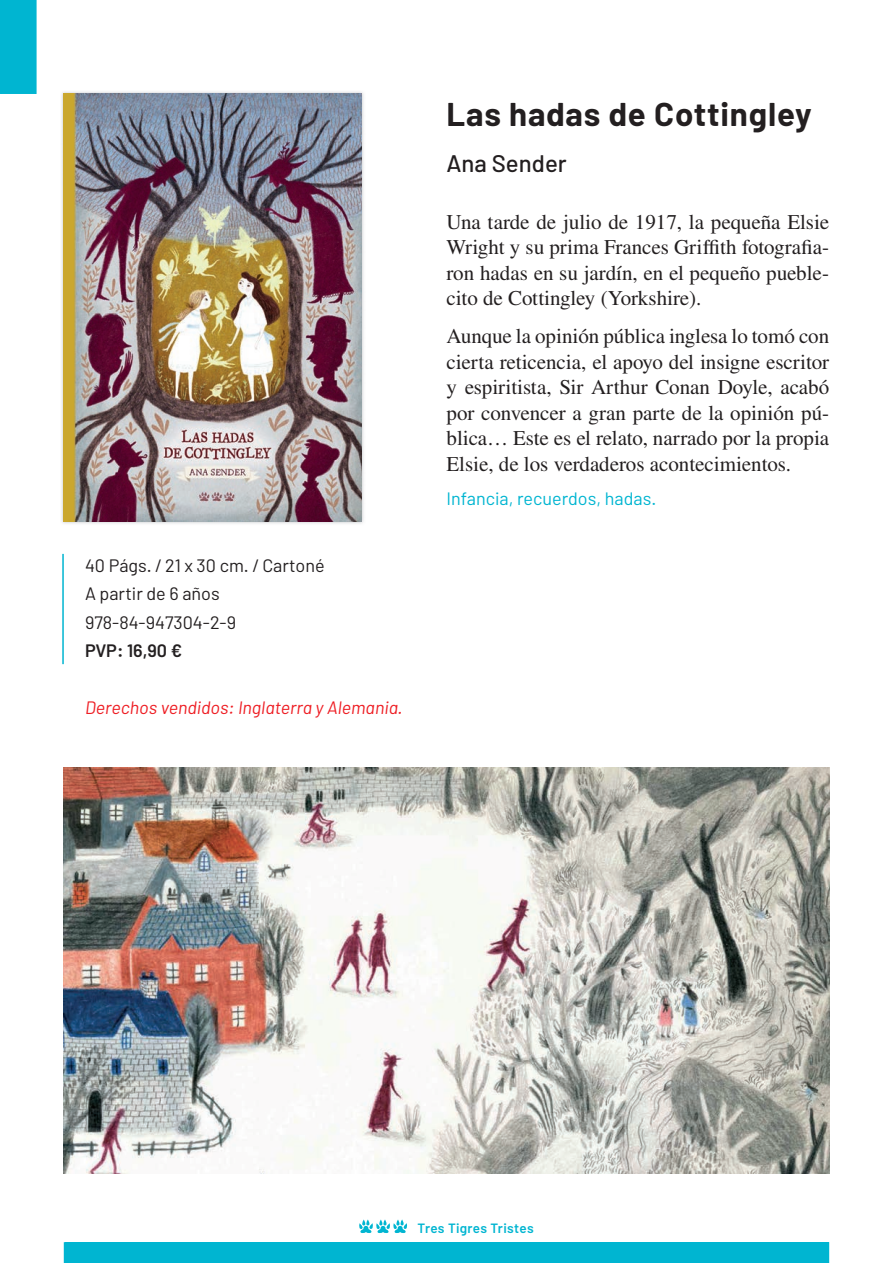
<style>
.page{position:relative;width:893px;height:1263px;background:#fff}
.page>*{position:absolute;margin:0;border:0;box-sizing:border-box;transform-origin:0 0}
.t1{font:700 33px "Barlow";letter-spacing:.025em;color:#231f20}
.t2{font:500 24px "Barlow";color:#231f20}
.t3{font:21px/25.5px "Nimbus Rom No 9 L";color:#231f20;text-align:justify}
.t4{font:18px/28.5px "Barlow";color:#231f20}
.t5{font:italic 18px "Barlow";color:#ee1d23}
.t6{font:18px "Barlow";color:#00b5d1}
.t7{font:600 18px "Barlow";letter-spacing:-.005em;color:#231f20}
.t8{font:600 13.5px "Barlow";letter-spacing:.025em;color:#00b5d1}
</style>
<div class="page">
<div style="left:64px;top:1242px;width:765px;height:21px;background:#00b5d1"></div>
<svg style="left:359px;top:1219px;width:48px;height:14px"></svg>
<div style="left:1px;top:1px;width:35px;height:92px;background:#00b5d1"></div>
<div style="left:0;top:0;width:37px;height:94px;border:2px solid #00b5d1"></div>
<hr style="left:62px;top:554px;width:2px;height:110px;background:#00b5d1">
<img style="left:61px;top:91px;width:303px;height:433px">
<img style="left:64px;top:94px;width:297px;height:428px">
<img style="left:64px;top:767px;width:765px;height:407px">
<p class="t4" style="left:85px;top:551px;width:241px">40 Págs. / 21 x 30 cm. / Cartoné<br>A partir de 6 años<br>978-84-947304-2-9</p>
<p class="t7" style="left:85px;top:640px;width:99px">PVP: 16,90 €</p>
<p class="t5" style="left:85px;top:697px;width:319px">Derechos vendidos: Inglaterra y Alemania.</p>
<h1 class="t1" style="left:446px;top:94px;width:367px">Las hadas de Cottingley</h1>
<p class="t2" style="left:446px;top:148px;width:122px">Ana Sender</p>
<p class="t3" style="left:446px;top:208px;width:384px">Una tarde de julio de 1917, la pequeña Elsie Wright y su prima Frances Griffith fotografia&shy;ron hadas en su jardín, en el pequeño pueble&shy;cito de Cottingley (Yorkshire).</p>
<p class="t3" style="left:446px;top:323px;width:384px">Aunque la opinión pública inglesa lo tomó con cierta reticencia, el apoyo del insigne escritor y espiritista, Sir Arthur Conan Doyle, acabó por convencer a gran parte de la opinión pú&shy;blica… Este es el relato, narrado por la propia Elsie, de los verdaderos acontecimientos.</p>
<p class="t6" style="left:446px;top:488px;width:211px">Infancia, recuerdos, hadas.</p>
<p class="t8" style="left:418px;top:1220px;width:118px">Tres Tigres Tristes</p>
</div>
